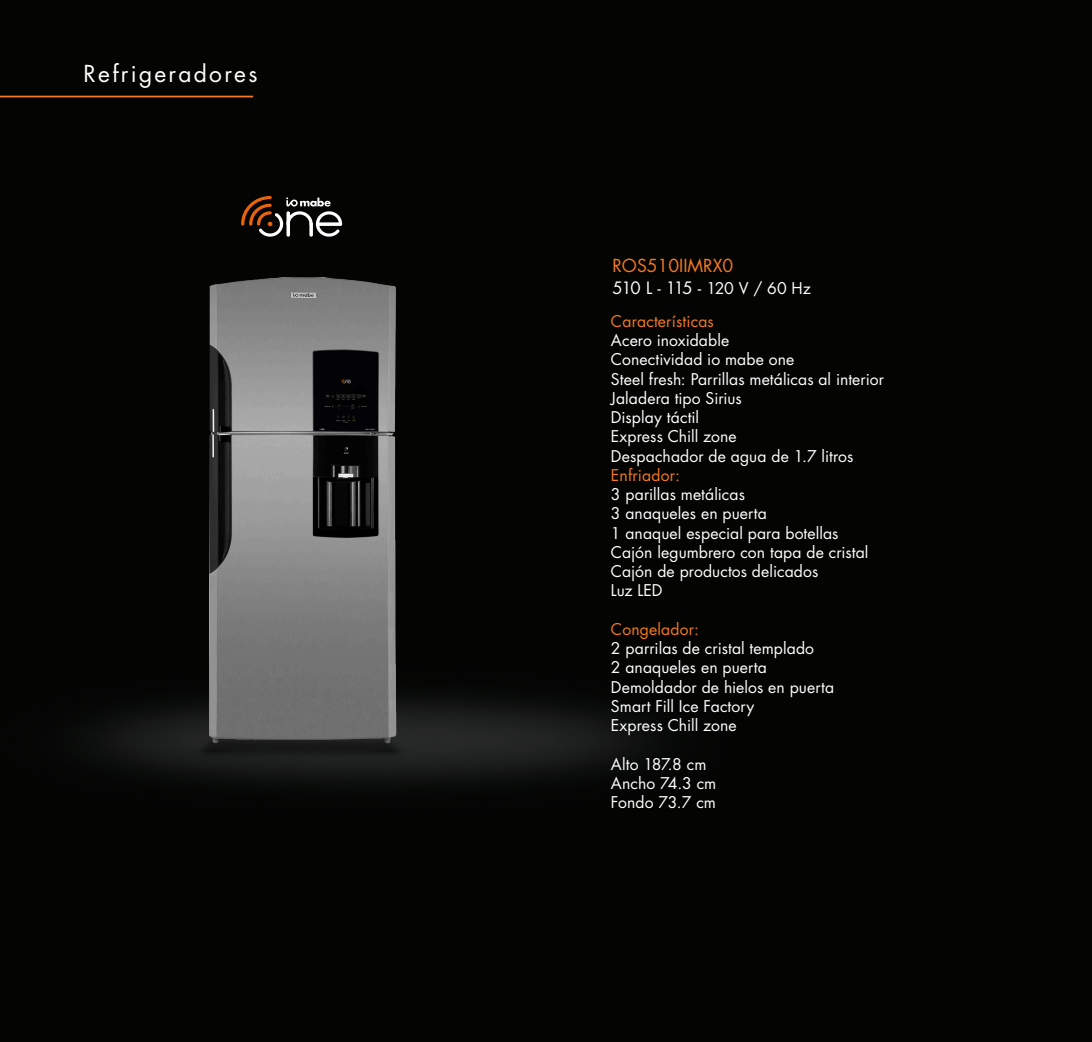
<style>
.page{position:relative;width:1092px;height:1042px;background:#fff}
.page>*{position:absolute;margin:0;border:0;box-sizing:border-box;transform-origin:0 0}
.t1{font:22.75px "Futura Std";letter-spacing:.1em;color:#fff}
.t2{font:17.5px "Futura Std";color:#f47921}
.t3{font:16.62px "Futura Std";letter-spacing:-.08em;color:#fff}
.t4{font:15.75px/19.2px "Futura Std";letter-spacing:.005em;color:#fff}
.t5{font:15.75px "Futura Std";letter-spacing:.01em;color:#f47921}
.s1{font-size:15.75px}
</style>
<div class="page">
<div style="left:0;top:0;width:1091px;height:1042px;background:#040503"></div>
<img style="left:0;top:95px;width:649px;height:688px">
<hr style="left:0;top:96px;width:253px;height:1px;background:#f47921">
<div style="left:173px;top:745px;width:246px;height:26px;background:#1a1c1c"></div>
<img style="left:139px;top:216px;width:330px;height:529px">
<svg style="left:241px;top:196px;width:101px;height:41px"></svg>
<svg style="left:316px;top:222px;width:26px;height:4px"></svg>
<p class="t1" style="left:84px;top:59px;width:175px">Refrigeradores</p>
<p class="t2" style="left:612px;top:254px;width:122px">ROS510IIMRX0</p>
<p class="t3" style="left:612px;top:277px;width:200px">510 L - 115 - <span class="s1">120 V / 60 Hz</span></p>
<p class="t5" style="left:611px;top:311px;width:104px">Características</p>
<p class="t4" style="left:611px;top:331px;width:120px">Acero inoxidable</p>
<p class="t4" style="left:611px;top:350px;width:185px">Conectividad io mabe one</p>
<p class="t4" style="left:611px;top:369px;width:275px">Steel fresh: Parrillas metálicas al interior</p>
<p class="t4" style="left:611px;top:388px;width:132px">Jaladera tipo Sirius</p>
<p class="t4" style="left:611px;top:408px;width:90px">Display táctil</p>
<p class="t4" style="left:611px;top:427px;width:127px">Express Chill zone</p>
<p class="t4" style="left:611px;top:446px;width:244px">Despachador de agua de 1.7 litros</p>
<p class="t5" style="left:611px;top:465px;width:71px">Enfriador:</p>
<p class="t4" style="left:611px;top:485px;width:135px">3 parillas metálicas</p>
<p class="t4" style="left:611px;top:504px;width:157px">3 anaqueles en puerta</p>
<p class="t4" style="left:611px;top:523px;width:229px">1 anaquel especial para botellas</p>
<p class="t4" style="left:611px;top:542px;width:259px">Cajón legumbrero con tapa de cristal</p>
<p class="t4" style="left:611px;top:562px;width:209px">Cajón de productos delicados</p>
<p class="t4" style="left:611px;top:581px;width:53px">Luz LED</p>
<p class="t5" style="left:611px;top:619px;width:90px">Congelador:</p>
<p class="t4" style="left:611px;top:639px;width:205px">2 parrilas de cristal templado</p>
<p class="t4" style="left:611px;top:658px;width:157px">2 anaqueles en puerta</p>
<p class="t4" style="left:611px;top:677px;width:225px">Demoldador de hielos en puerta<br>Smart Fill Ice Factory</p>
<p class="t4" style="left:611px;top:716px;width:127px">Express Chill zone</p>
<p class="t4" style="left:611px;top:754px;width:97px">Alto 187.8 cm</p>
<p class="t4" style="left:611px;top:773px;width:107px">Ancho 74.3 cm</p>
<p class="t4" style="left:611px;top:793px;width:107px">Fondo 73.7 cm</p>
</div>
